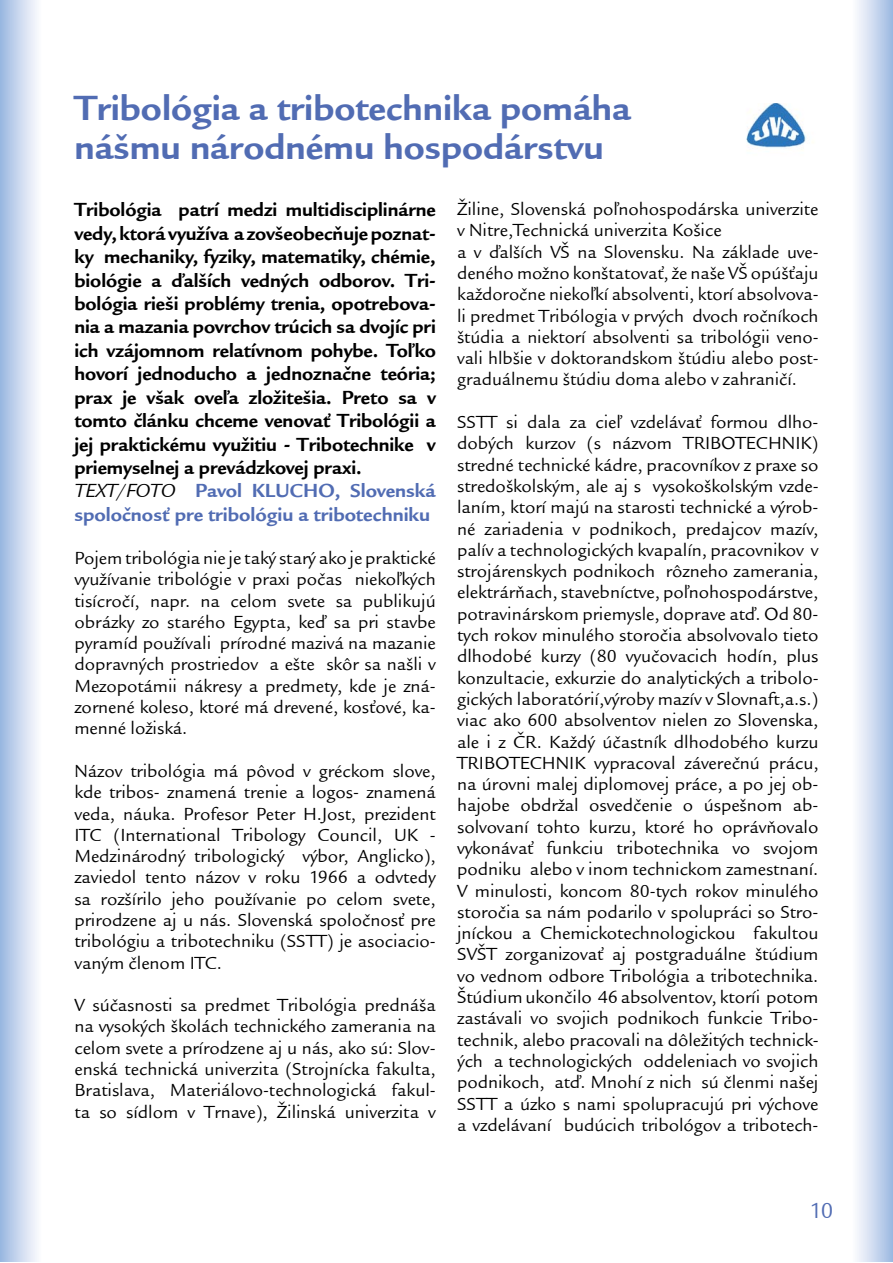
<style>
.page{position:relative;width:893px;height:1263px;background:#fff}
.page>*{position:absolute;margin:0;border:0;box-sizing:border-box;transform-origin:0 0}
.t1{font:700 36px/39px "Legacy Sans Itc TEE";color:#516cb3}
.t2{font:22.5px "Legacy Sans Itc TEE";color:#516cb3}
.t3{font:700 19.5px/23.4px "Legacy Sans Itc TEE";letter-spacing:-.005em;color:#000}
.t4{font:18px/21.3px "Legacy Sans Itc TEE";letter-spacing:-.005em;color:#000;text-align:justify}
.s1{font-weight:400;font-style:italic}
.s2{color:#516cb3}
</style>
<div class="page">
<div style="left:0;top:0;width:41px;height:1261px;background:linear-gradient(to right,#9bb8e1,#fffdff)"></div>
<div style="left:852px;top:0;width:41px;height:1261px;background:linear-gradient(to right,#fff,#9eb9e2)"></div>
<img style="left:746px;top:103px;width:61px;height:45px">
<h1 class="t1" style="left:74px;top:88px;width:558px">Tribológia a tribotechnika pomáha nášmu národnému hospodárstvu</h1>
<p class="t3" style="left:74px;top:198px;width:363px">Tribológia patrí medzi multidisciplinárne vedy, ktorá využíva a zovšeobecňuje poznat&shy;ky mechaniky, fyziky, matematiky, chémie, biológie a ďalších vedných odborov. Tri&shy;bológia rieši problémy trenia, opotrebova&shy;nia a mazania povrchov trúcich sa dvojíc pri ich vzájomnom relatívnom pohybe. Toľko hovorí jednoducho a jednoznačne teória; prax je však oveľa zložitešia. Preto sa v tomto článku chceme venovať Tribológii a jej praktickému využitiu - Tribotechnike v priemyselnej a prevádzkovej praxi.<br><span class="s1">TEXT/FOTO</span> <span class="s2">Pavol KLUCHO, Slovenská spoločnosť pre tribológiu a tribotechniku</span></p>
<p class="t4" style="left:74px;top:547px;width:363px">Pojem tribológia nie je taký starý ako je praktické využívanie tribológie v praxi počas niekoľkých tisícročí, napr. na celom svete sa publikujú obrázky zo starého Egypta, keď sa pri stavbe pyramíd používali prírodné mazivá na mazanie dopravných prostriedov a ešte skôr sa našli v Mezopotámii nákresy a predmety, kde je zná&shy;zornené koleso, ktoré má drevené, kosťové, ka&shy;menné ložiská.</p>
<p class="t4" style="left:74px;top:760px;width:363px">Názov tribológia má pôvod v gréckom slove, kde tribos- znamená trenie a logos- znamená veda, náuka. Profesor Peter H.Jost, prezident ITC (International Tribology Council, UK - Medzinárodný tribologický výbor, Anglicko), zaviedol tento názov v roku 1966 a odvtedy sa rozšírilo jeho používanie po celom svete, prirodzene aj u nás. Slovenská spoločnosť pre tribológiu a tribotechniku (SSTT) je asociacio&shy;vaným členom ITC.</p>
<p class="t4" style="left:74px;top:995px;width:363px">V súčasnosti sa predmet Tribológia prednáša na vysokých školách technického zamerania na celom svete a prírodzene aj u nás, ako sú: Slov&shy;enská technická univerzita (Strojnícka fakulta, Bratislava, Materiálovo-technologická fakul&shy;ta so sídlom v Trnave), Žilinská univerzita v</p>
<p class="t4" style="left:457px;top:199px;width:363px;text-align:left">Žiline, Slovenská poľnohospodárska univerzite v Nitre,Technická univerzita Košice<br>a v ďalších VŠ na Slovensku. Na základe uve&shy;deného možno konštatovať, že naše VŠ opúšťaju každoročne niekoľkí absolventi, ktorí absolvova&shy;li predmet Tribólogia v prvých dvoch ročníkoch štúdia a niektorí absolventi sa tribológii veno&shy;vali hlbšie v doktorandskom štúdiu alebo post&shy;graduálnemu štúdiu doma alebo v zahraničí.</p>
<p class="t4" style="left:457px;top:412px;width:363px">SSTT si dala za cieľ vzdelávať formou dlho&shy;dobých kurzov (s názvom TRIBOTECHNIK) stredné technické kádre, pracovníkov z praxe so stredoškolským, ale aj s vysokoškolským vzde&shy;laním, ktorí majú na starosti technické a výrob&shy;né zariadenia v podnikoch, predajcov mazív, palív a technologických kvapalín, pracovnikov v strojárenskych podnikoch rôzneho zamerania, elektrárňach, stavebníctve, poľnohospodárstve, potravinárskom priemysle, doprave atď. Od 80- tych rokov minulého storočia absolvovalo tieto dlhodobé kurzy (80 vyučovacich hodín, plus konzultacie, exkurzie do analytických a tribolo&shy;gických laboratórií,výroby mazív v Slovnaft,a.s.) viac ako 600 absolventov nielen zo Slovenska, ale i z ČR. Každý účastník dlhodobého kurzu TRIBOTECHNIK vypracoval záverečnú prácu, na úrovni malej diplomovej práce, a po jej ob&shy;hajobe obdržal osvedčenie o úspešnom ab&shy;solvovaní tohto kurzu, ktoré ho oprávňovalo vykonávať funkciu tribotechnika vo svojom podniku alebo v inom technickom zamestnaní.<br>V minulosti, koncom 80-tych rokov minulého storočia sa nám podarilo v spolupráci so Stro&shy;jníckou a Chemickotechnologickou fakultou SVŠT zorganizovať aj postgraduálne štúdium vo vednom odbore Tribológia a tribotechnika.<br>Štúdium ukončilo 46 absolventov, ktoríi potom zastávali vo svojich podnikoch funkcie Tribo&shy;technik, alebo pracovali na dôležitých technick&shy;ých a technologických oddeleniach vo svojich podnikoch, atď. Mnohí z nich sú členmi našej SSTT a úzko s nami spolupracujú pri výchove a vzdelávaní budúcich tribológov a tribotech-</p>
<p class="t2" style="left:809px;top:1197px;width:25px">10</p>
</div>
